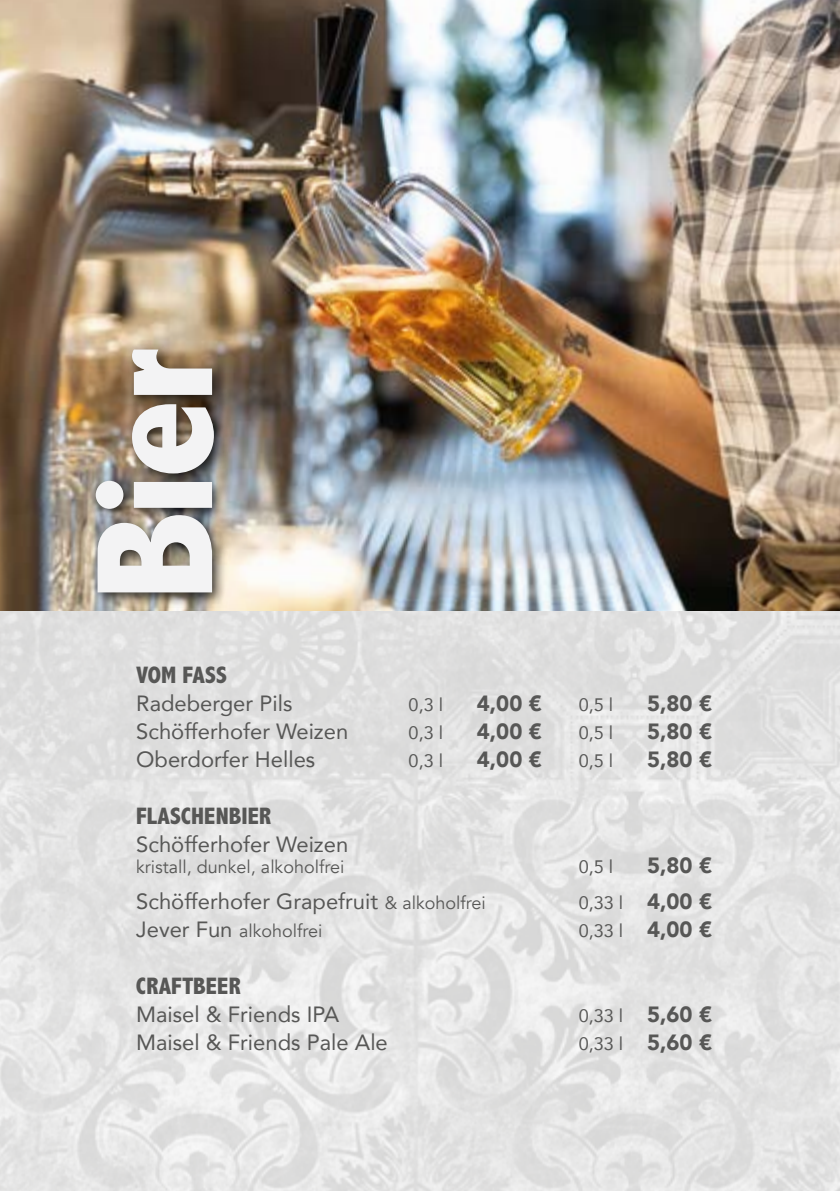
<style>
.page{position:relative;width:840px;height:1191px;background:#fff}
.page>*{position:absolute;margin:0;border:0;box-sizing:border-box;transform-origin:0 0}
.t1{font:800 condensed 168px "Abadi MT Pro";color:#f3f3f4}
.t2{font:800 condensed 24px "Abadi MT Pro";color:#575756}
.t3{font:22px "Avenir";color:#575756}
.t4{font:900 22px "Avenir";color:#575756}
.t5{font:18px "Avenir";color:#575756}
.t6{font:18px "Avenir";color:#575756}
.s1{font-size:18px}
.s2{font-weight:900;font-size:22px}
.s3{font-size:22px}
</style>
<div class="page">
<img style="left:0;top:610px;width:839px;height:581px">
<img style="left:0;top:0;width:839px;height:610px">
<div style="left:89px;top:342px;width:139px;height:265px;background:#000;opacity:.75"></div>
<p class="t1" style="left:63px;top:600px;width:253px;rotate:-90deg">Bier</p>
<p class="t2" style="left:136px;top:661px;width:92px">VOM FASS</p>
<p class="t3" style="left:136px;top:685px;width:158px">Radeberger Pils</p>
<p class="t5" style="left:408px;top:690px;width:36px">0,3 l</p>
<p class="t4" style="left:476px;top:684px;width:67px">4,00 €</p>
<p class="t5" style="left:578px;top:690px;width:36px">0,5 l</p>
<p class="t4" style="left:646px;top:684px;width:67px">5,80 €</p>
<p class="t3" style="left:136px;top:713px;width:213px">Schöfferhofer Weizen</p>
<p class="t5" style="left:408px;top:718px;width:36px">0,3 l</p>
<p class="t4" style="left:476px;top:712px;width:67px">4,00 €</p>
<p class="t5" style="left:578px;top:718px;width:36px">0,5 l</p>
<p class="t4" style="left:646px;top:712px;width:67px">5,80 €</p>
<p class="t3" style="left:136px;top:741px;width:180px">Oberdorfer Helles</p>
<p class="t5" style="left:408px;top:746px;width:36px">0,3 l</p>
<p class="t4" style="left:476px;top:740px;width:67px">4,00 €</p>
<p class="t5" style="left:578px;top:746px;width:36px">0,5 l</p>
<p class="t4" style="left:646px;top:740px;width:67px">5,80 €</p>
<p class="t2" style="left:136px;top:802px;width:136px">FLASCHENBIER</p>
<p class="t3" style="left:136px;top:826px;width:213px">Schöfferhofer Weizen</p>
<p class="t6" style="left:136px;top:856px;width:209px">kristall, dunkel, alkoholfrei</p>
<p class="t5" style="left:578px;top:852px;width:36px">0,5 l</p>
<p class="t4" style="left:646px;top:847px;width:67px">5,80 €</p>
<p class="t3" style="left:136px;top:884px;width:351px">Schöfferhofer Grapefruit <span class="s1">&amp; alkoholfrei</span></p>
<p class="t5" style="left:578px;top:888px;width:135px">0,33 l <span class="s2">4,00 €</span></p>
<p class="t6" style="left:136px;top:920px;width:188px"><span class="s3">Jever Fun</span> alkoholfrei</p>
<p class="t5" style="left:578px;top:916px;width:135px">0,33 l <span class="s2">4,00 €</span></p>
<p class="t2" style="left:136px;top:973px;width:106px">CRAFTBEER</p>
<p class="t3" style="left:136px;top:997px;width:204px">Maisel &amp; Friends IPA</p>
<p class="t5" style="left:578px;top:1001px;width:135px">0,33 l <span class="s2">5,60 €</span></p>
<p class="t3" style="left:136px;top:1025px;width:253px">Maisel &amp; Friends Pale Ale</p>
<p class="t5" style="left:578px;top:1029px;width:135px">0,33 l <span class="s2">5,60 €</span></p>
</div>
